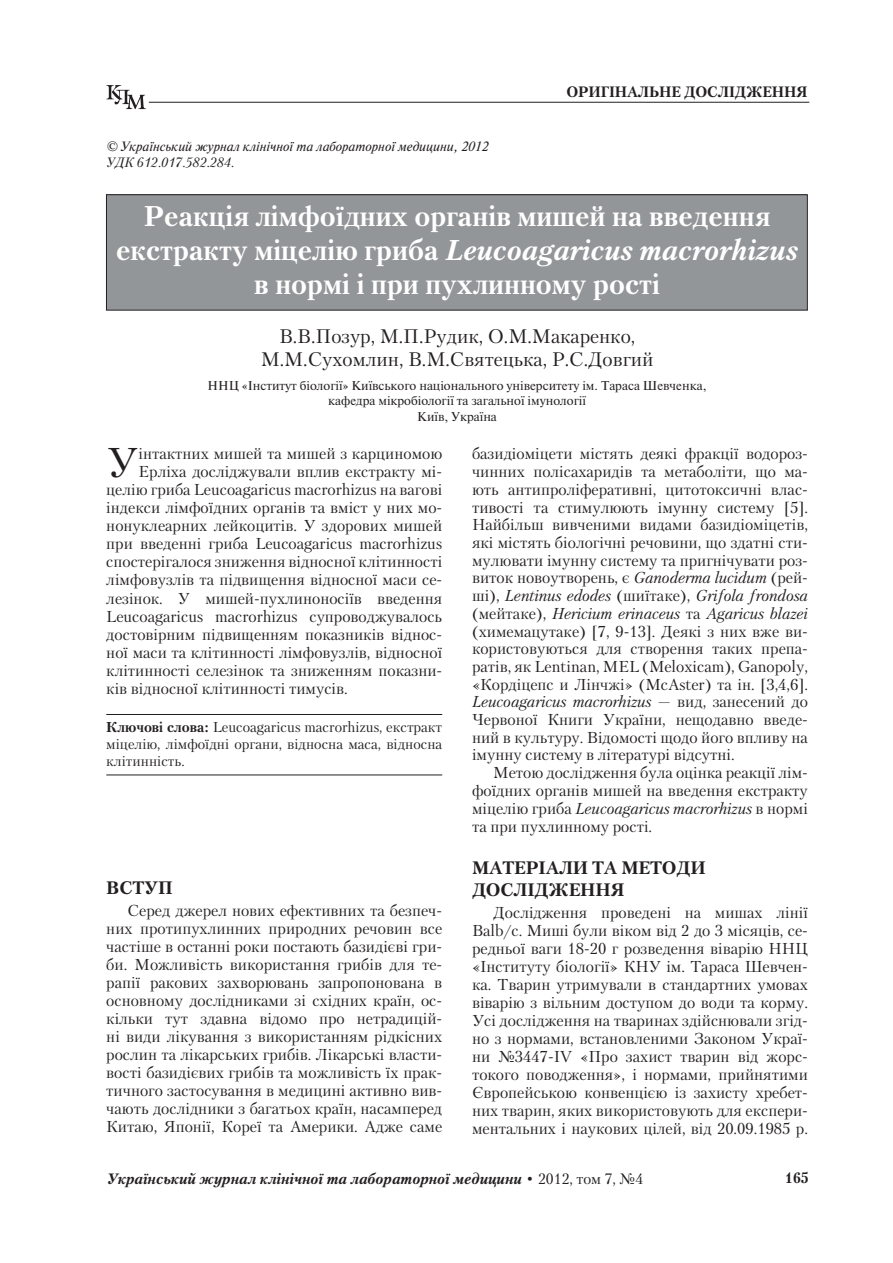
<style>
.page{position:relative;width:893px;height:1263px;background:#fff}
.page>*{position:absolute;margin:0;border:0;box-sizing:border-box;transform-origin:0 0}
.BUKVITSA{font:41.4px "Petersburg C";color:#231f20}
.ZAGOLOVOK{font:700 28.5px/33.8px "Petersburg C";color:#fff;text-align:center}
.AVTORI{font:19.5px/23.4px "Petersburg C";color:#231f20;text-align:center}
.PODZAGOLOV{font:700 18px "Petersburg C";color:#231f20}
.TXT{font:15.75px/18px "Petersburg C";color:#231f20;text-align:justify}
.BUKVITSA-2{font:15.75px "Petersburg C";color:#231f20}
.t1{font:italic 700 15px "Petersburg C";color:#231f20}
.t2{font:700 15px "Petersburg C";color:#231f20}
._02_KLUCH{font:14.25px/17.1px "Petersburg C";color:#231f20;text-align:justify}
.UDK_1{font:italic 13.5px "Newton C";color:#231f20}
.UDK_2{font:italic 13.5px "Petersburg C";color:#231f20}
.GOROD{font:12.75px/15.3px "Newton C";color:#231f20;text-align:center}
.s1{font-style:italic}
.s2{font-weight:700}
.s3{font-weight:400;font-style:normal}
</style>
<div class="page">
<svg style="left:106px;top:85px;width:40px;height:24px"></svg>
<hr style="left:149px;top:102px;width:660px;height:1px;background:#231f20">
<div style="left:106px;top:195px;width:701px;height:115px;background:#939698"></div>
<div style="left:106px;top:194px;width:702px;height:116px;border:1px solid #231f20"></div>
<hr style="left:106px;top:714px;width:336px;height:1px;background:#231f20">
<hr style="left:106px;top:774px;width:336px;height:1px;background:#231f20">
<p class="t2" style="left:566px;top:83px;width:243px">ОРИГIНАЛЬНЕ ДОСЛIДЖЕННЯ</p>
<p class="UDK_1" style="left:106px;top:139px;width:383px">© Український журнал клiнiчної та лабораторної медицини, 2012</p>
<p class="UDK_2" style="left:106px;top:155px;width:129px">УДК 612.017.582.284.</p>
<p class="ZAGOLOVOK" style="left:116px;top:200px;width:684px">Реакцiя лiмфоїдних органiв мишей на введення екстракту мiцелiю гриба <span class="s1">Leucoagaricus macrorhizus </span>в нормi i при пухлинному ростi</p>
<p class="AVTORI" style="left:261px;top:324px;width:394px">В.В.Позур, М.П.Рудик, О.М.Макаренко,<br>М.М.Сухомлин, В.М.Святецька, Р.С.Довгий</p>
<p class="GOROD" style="left:208px;top:378px;width:500px">ННЦ «Iнститут бiологiї» Київського нацiонального унiверситету iм. Тараса Шевченка, кафедра мiкробiологiї та загальної iмунологiї<br>Київ, Україна</p>
<p class="BUKVITSA" style="left:106px;top:438px;width:34px">У</p>
<p class="BUKVITSA-2" style="left:139px;top:445px;width:305px">iнтактних мишей та мишей з карциномою</p>
<p class="TXT" style="left:472px;top:445px;width:337px">базидiомiцети мiстять деякi фракцiї водороз&shy;чинних полiсахаридiв та метаболiти, що ма&shy;ють антипролiферативнi, цитотоксичнi влас&shy;тивостi та стимулюють iмунну систему [5].<br>Найбiльш вивченими видами базидiомiцетiв, якi мiстять бiологiчнi речовини, що здатнi сти&shy;мулювати iмунну систему та пригнiчувати роз&shy;виток новоутворень, є <span class="s1">Ganoderma lucidum</span> (рей&shy;шi), <span class="s1">Lentinus edodes</span> (шиїтаке), <span class="s1">Grifola frondosa </span>(мейтаке), <span class="s1">Hericium erinaceus</span> та <span class="s1">Agaricus blazei </span>(химемацутаке) [7, 9-13]. Деякi з них вже ви&shy;користовуються для створення таких препа&shy;ратiв, як Lentinan, MEL (Meloxicam), Ganopoly, «Кордiцепс и Лiнчжi» (McAster) та iн. [3,4,6].<br><span class="s1">Leucoagaricus macrorhizus</span> — вид, занесений до Червоної Книги України, нещодавно введе&shy;ний в культуру. Вiдомостi щодо його впливу на iмунну систему в лiтературi вiдсутнi.</p>
<p class="TXT" style="left:472px;top:763px;width:337px;text-indent:21px">Метою дослiдження була оцiнка реакцiї лiм&shy;фоїдних органiв мишей на введення екстракту мiцелiю гриба <span class="s1">Leucoagaricus macrorhizus</span> в нормi та при пухлинному ростi.</p>
<p class="PODZAGOLOV" style="left:472px;top:858px;width:31px">Матерiали</p>
<p class="PODZAGOLOV" style="left:592px;top:858px;width:44px">та методи</p>
<p class="PODZAGOLOV" style="left:472px;top:879px;width:15px">дослiдження</p>
<p class="TXT" style="left:472px;top:903px;width:337px;text-indent:21px">Дослiдження проведенi на мишах лiнiї Balb/c. Мишi були вiком вiд 2 до 3 мiсяцiв, се&shy;редньої ваги 18-20 г розведення вiварiю ННЦ «Iнституту бiологiї» КНУ iм. Тараса Шевчен&shy;ка. Тварин утримували в стандартних умовах вiварiю з вiльним доступом до води та корму.<br>Усi дослiдження на тваринах здiйснювали згiд&shy;но з нормами, встановленими Законом Украї&shy;ни №3447-IV «Про захист тварин вiд жорс&shy;токого поводження», i нормами, прийнятими Європейською конвенцiєю iз захисту хребет&shy;них тварин, яких використовують для експери&shy;ментальних i наукових цiлей, вiд 20.09.1985 р.</p>
<p class="BUKVITSA-2" style="left:139px;top:463px;width:305px">Ерлiха дослiджували вплив екстракту мi-</p>
<p class="BUKVITSA-2" style="left:106px;top:481px;width:337px">целiю гриба Leucoagaricus macrorhizus на ваговi</p>
<p class="BUKVITSA-2" style="left:106px;top:499px;width:337px">iндекси лiмфоїдних органiв та вмiст у них мо-</p>
<p class="BUKVITSA-2" style="left:106px;top:517px;width:337px">нонуклеарних лейкоцитiв. У здорових мишей</p>
<p class="BUKVITSA-2" style="left:106px;top:535px;width:335px">при введеннi гриба Leucoagaricus macrorhizus</p>
<p class="BUKVITSA-2" style="left:106px;top:553px;width:337px">спостерiгалося зниження вiдносної клiтинностi</p>
<p class="BUKVITSA-2" style="left:106px;top:571px;width:337px">лiмфовузлiв та пiдвищення вiдносної маси се-</p>
<p class="BUKVITSA-2" style="left:106px;top:589px;width:337px">лезiнок. У мишей-пухлиноносiїв введення</p>
<p class="BUKVITSA-2" style="left:106px;top:607px;width:337px">Leucoagaricus macrorhizus супроводжувалось</p>
<p class="BUKVITSA-2" style="left:106px;top:625px;width:337px">достовiрним пiдвищенням показникiв вiднос-</p>
<p class="BUKVITSA-2" style="left:106px;top:643px;width:337px">ної маси та клiтинностi лiмфовузлiв, вiдносної</p>
<p class="BUKVITSA-2" style="left:106px;top:661px;width:337px">клiтинностi селезiнок та зниженням показни-</p>
<p class="BUKVITSA-2" style="left:106px;top:679px;width:243px">кiв вiдносної клiтинностi тимусiв.</p>
<p class="_02_KLUCH" style="left:106px;top:718px;width:337px"><span class="s2">Ключовi слова:</span> Leucoagaricus macrorhizus , екстракт мiцелiю, лiмфоїднi органи, вiдносна маса, вiдносна клiтиннiсть.</p>
<p class="PODZAGOLOV" style="left:106px;top:877px;width:27px">Вступ</p>
<p class="TXT" style="left:106px;top:901px;width:337px;text-indent:21px">Серед джерел нових ефективних та безпеч&shy;них протипухлинних природних речовин все частiше в останнi роки постають базидiєвi гри&shy;би. Можливiсть використання грибiв для те&shy;рапiї ракових захворювань запропонована в основному дослiдниками зi схiдних країн, ос&shy;кiльки тут здавна вiдомо про нетрадицiй&shy;нi види лiкування з використанням рiдкiсних рослин та лiкарських грибiв. Лiкарськi власти&shy;востi базидiєвих грибiв та можливiсть їх прак&shy;тичного застосування в медицинi активно вив&shy;чають дослiдники з багатьох країн, насамперед Китаю, Японiї, Кореї та Америки. Адже саме</p>
<p class="t1" style="left:106px;top:1170px;width:538px">Український журнал клiнiчної та лабораторної медицини <span class="s3">• 2012, том 7, №4</span></p>
<p class="t2" style="left:785px;top:1169px;width:17px">165</p>
</div>
